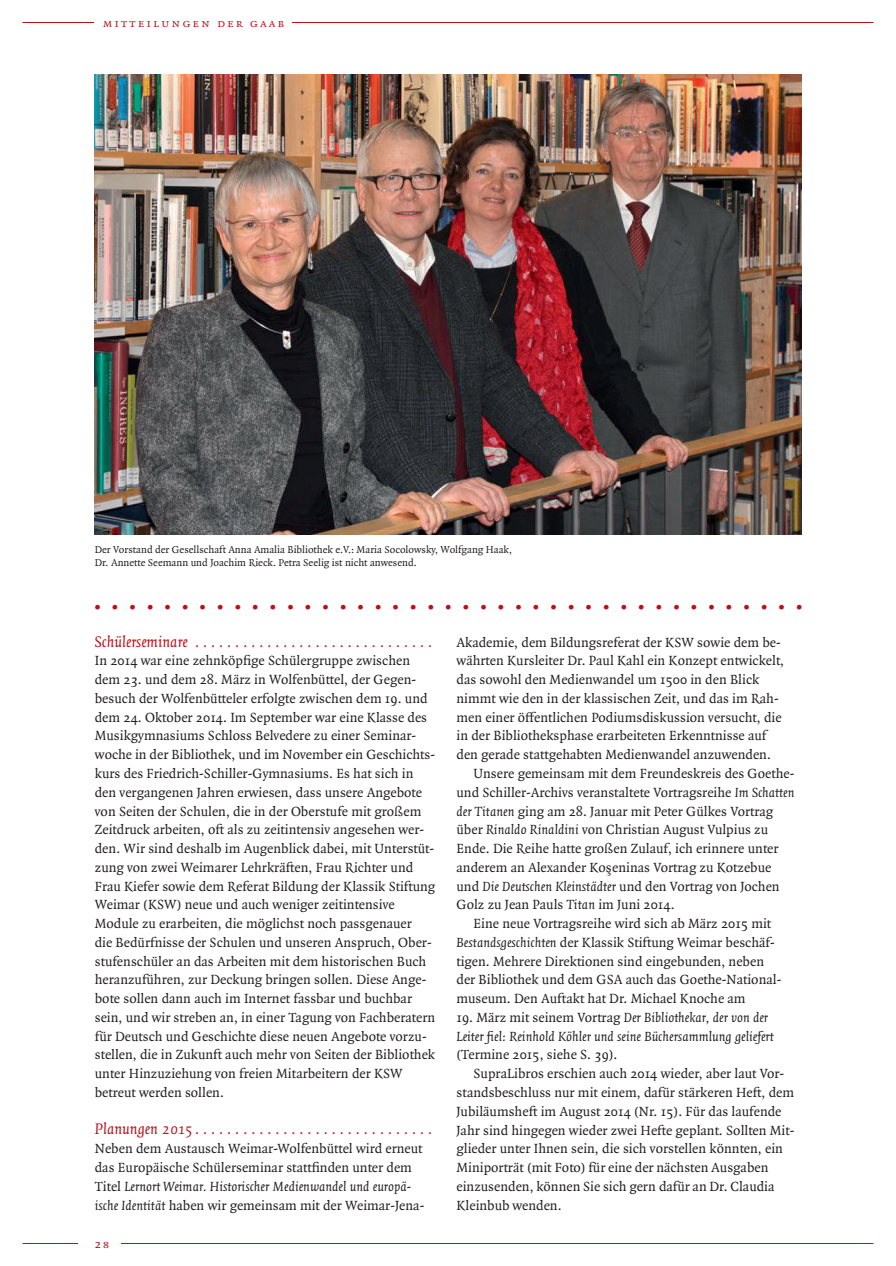
<style>
.page{position:relative;width:896px;height:1266px;background:#fff}
.page>*{position:absolute;margin:0;border:0;box-sizing:border-box;transform-origin:0 0}
.t1{font:36px "Quadraat OT";color:#bb1018}
.t2{font:italic 16.5px "Quadraat OT";color:#bb1018}
.t3{font:14.25px/18.8px "Quadraat OT";color:#231f20}
.t4{font:italic 14.25px/18.8px "Quadraat OT";color:#231f20}
.t5{font:12px "Quadraat OT Regular 3";letter-spacing:.18em;color:#bb1018}
.t6{font:12px "Quadraat OT";color:#bb1018}
.t7{font:10.8px/13.5px "Quadraat OT";color:#231f20}
.s1{font-style:italic}
.s2{font-style:normal}
</style>
<div class="page">
<hr style="left:22px;top:1242px;width:851px;height:1px;background:#bb1018">
<hr style="left:22px;top:22px;width:851px;height:1px;background:#bb1018">
<div style="left:95px;top:14px;width:197px;height:17px;background:#fff"></div>
<div style="left:78px;top:1234px;width:42px;height:17px;background:#fff"></div>
<img style="left:95px;top:75px;width:706px;height:459px">
<p class="t5" style="left:103px;top:17px;width:183px">mitteilungen der gaab</p>
<p class="t7" style="left:95px;top:543px;width:418px">Der Vorstand der Gesellschaft Anna Amalia Bibliothek e.V.: Maria Socolowsky, Wolfgang Haak,<br>Dr. Annette Seemann und Joachim Rieck. Petra Seelig ist nicht anwesend.</p>
<h1 class="t1" style="left:93px;top:578px;width:713px">. . . . . . . . . . . . . . . . . . . . . . . . . . . . . . . . . . . . . . . . .</h1>
<p class="t2" style="left:95px;top:632px;width:339px">Schülerseminare . . . . . . . . . . . . . . . . . . . . . . . . . . . . . .</p>
<p class="t3" style="left:95px;top:651px;width:342px">In 2014 war eine zehnköpfige Schülergruppe zwischen dem 23. und dem 28. März in Wolfenbüttel, der Gegen&shy;besuch der Wolfenbütteler erfolgte zwischen dem 19. und dem 24. Oktober 2014. Im September war eine Klasse des Musikgymnasiums Schloss Belvedere zu einer Seminar&shy;woche in der Bibliothek, und im November ein Geschichts&shy;kurs des Friedrich-Schiller-Gymnasiums. Es hat sich in den vergangenen Jahren erwiesen, dass unsere Angebote von Seiten der Schulen, die in der Oberstufe mit großem Zeitdruck arbeiten, oft als zu zeitintensiv angesehen wer&shy;den. Wir sind deshalb im Augenblick dabei, mit Unterstüt&shy;zung von zwei Weimarer Lehrkräften, Frau Richter und Frau Kiefer sowie dem Referat Bildung der Klassik Stiftung Weimar (KSW) neue und auch weniger zeitintensive Module zu erarbeiten, die möglichst noch passgenauer<br>die Bedürfnisse der Schulen und unseren Anspruch, Ober&shy;stufenschüler an das Arbeiten mit dem historischen Buch heranzuführen, zur Deckung bringen sollen. Diese Ange&shy;bote sollen dann auch im Internet fassbar und buchbar sein, und wir streben an, in einer Tagung von Fachberatern für Deutsch und Geschichte diese neuen Angebote vorzu&shy;stellen, die in Zukunft auch mehr von Seiten der Bibliothek unter Hinzuziehung von freien Mitarbeitern der KSW betreut werden sollen.</p>
<p class="t2" style="left:95px;top:1120px;width:339px">Planungen 2015. . . . . . . . . . . . . . . . . . . . . . . . . . . . . .</p>
<p class="t3" style="left:95px;top:1139px;width:331px">Neben dem Austausch Weimar-Wolfenbüttel wird erneut das Europäische Schülerseminar stattfinden unter dem Titel <span class="s1">Lernort Weimar. Historischer Medienwandel und europä&shy;ische Identität</span> haben wir gemeinsam mit der Weimar-Jena-</p>
<p class="t3" style="left:456px;top:633px;width:326px">Akademie, dem Bildungsreferat der KSW sowie dem be-</p>
<p class="t3" style="left:456px;top:651px;width:329px">währten Kursleiter Dr. Paul Kahl ein Konzept entwickelt,</p>
<p class="t3" style="left:456px;top:670px;width:304px">das sowohl den Medienwandel um 1500 in den Blick</p>
<p class="t3" style="left:456px;top:689px;width:324px">nimmt wie den in der klassischen Zeit, und das im Rah-</p>
<p class="t3" style="left:456px;top:708px;width:326px">men einer öffentlichen Podiumsdiskussion versucht, die</p>
<p class="t3" style="left:456px;top:726px;width:313px">in der Bibliotheksphase erarbeiteten Erkenntnisse auf</p>
<p class="t3" style="left:456px;top:745px;width:316px">den gerade stattgehabten Medienwandel anzuwenden.</p>
<p class="t3" style="left:473px;top:764px;width:322px">Unsere gemeinsam mit dem Freundeskreis des Goethe-</p>
<p class="t3" style="left:456px;top:783px;width:339px">und Schiller-Archivs veranstaltete Vortragsreihe <span class="s1">Im Schatten</span></p>
<p class="t3" style="left:456px;top:801px;width:318px"><span class="s1">der Titanen</span> ging am 28. Januar mit Peter Gülkes Vortrag</p>
<p class="t3" style="left:456px;top:820px;width:313px">über <span class="s1">Rinaldo Rinaldini</span> von Christian August Vulpius zu</p>
<p class="t3" style="left:456px;top:839px;width:323px">Ende. Die Reihe hatte großen Zulauf, ich erinnere unter</p>
<p class="t3" style="left:456px;top:858px;width:316px">anderem an Alexander Kos¸eninas Vortrag zu Kotzebue</p>
<p class="t3" style="left:456px;top:876px;width:325px">und <span class="s1">Die Deutschen Kleinstädter</span> und den Vortrag von Jochen</p>
<p class="t3" style="left:456px;top:895px;width:220px">Golz zu Jean Pauls <span class="s1">Titan</span> im Juni 2014.</p>
<p class="t3" style="left:473px;top:914px;width:299px">Eine neue Vortragsreihe wird sich ab März 2015 mit</p>
<p class="t3" style="left:456px;top:933px;width:320px"><span class="s1">Bestandsgeschichten</span> der Klassik Stiftung Weimar beschäf-</p>
<p class="t3" style="left:456px;top:951px;width:309px">tigen. Mehrere Direktionen sind eingebunden, neben</p>
<p class="t3" style="left:456px;top:970px;width:326px">der Bibliothek und dem GSA auch das Goethe-National-</p>
<p class="t3" style="left:456px;top:989px;width:290px">museum. Den Auftakt hat Dr. Michael Knoche am</p>
<p class="t4" style="left:456px;top:1008px;width:319px"><span class="s2">19. März mit seinem Vortrag</span> Der Bibliothekar, der von der<br>Leiter fiel: Reinhold Köhler und seine Büchersammlung geliefert</p>
<p class="t3" style="left:456px;top:1045px;width:162px">(Termine 2015, siehe S. 39).</p>
<p class="t3" style="left:473px;top:1064px;width:312px">SupraLibros erschien auch 2014 wieder, aber laut Vor-</p>
<p class="t3" style="left:456px;top:1083px;width:339px">standsbeschluss nur mit einem, dafür stärkeren Heft, dem</p>
<p class="t3" style="left:456px;top:1102px;width:326px">Jubiläumsheft im August 2014 (Nr. 15). Für das laufende</p>
<p class="t3" style="left:456px;top:1120px;width:339px">Jahr sind hingegen wieder zwei Hefte geplant. Sollten Mit-</p>
<p class="t3" style="left:456px;top:1139px;width:328px">glieder unter Ihnen sein, die sich vorstellen könnten, ein</p>
<p class="t3" style="left:456px;top:1158px;width:313px">Miniporträt (mit Foto) für eine der nächsten Ausgaben</p>
<p class="t3" style="left:456px;top:1177px;width:319px">einzusenden, können Sie sich gern dafür an Dr. Claudia</p>
<p class="t3" style="left:456px;top:1195px;width:107px">Kleinbub wenden.</p>
<p class="t6" style="left:95px;top:1237px;width:16px">28</p>
</div>
